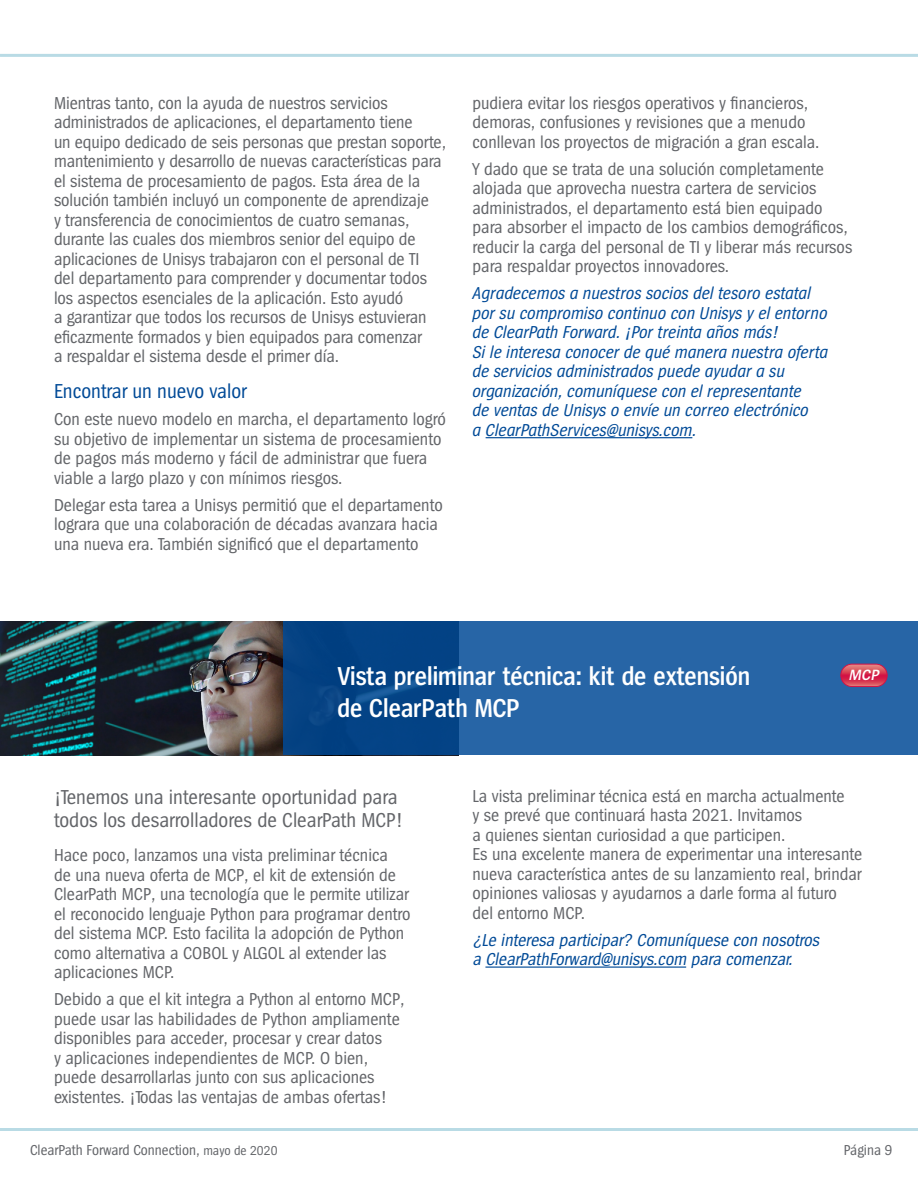
<style>
.page{position:relative;width:918px;height:1188px;background:#fff}
.page>*{position:absolute;margin:0;border:0;box-sizing:border-box;transform-origin:0 0}
.t1{font:600 27px/32.4px "Spiegel Cd";color:#fff}
.t2{font:21px/22.5px "Spiegel Cd";color:#636569}
.t3{font:21px "Spiegel Cd";color:#004a97}
.t4{font:18px/19.5px "Spiegel Cd";color:#636569}
.t5{font:italic 18px/19.5px "Spiegel Cd";color:#004a97}
.t6{font:italic 18px/19.5px "Spiegel Cd";color:#004a97}
.t7{font:italic 600 15.6px "Spiegel";color:#fff}
.t8{font:15px "Spiegel Cd";color:#636569}
.s1{font-size:13.5px}
</style>
<div class="page">
<img style="left:0;top:622px;width:284px;height:133px">
<hr style="left:0;top:1128px;width:918px;height:3px;background:#b9dbe5">
<hr style="left:0;top:54px;width:918px;height:3px;background:#b9dbe5">
<hr style="left:486px;top:437px;width:206px;height:1px;background:#004a97">
<svg style="left:284px;top:622px;width:634px;height:133px;background:#1d5b9c"></svg>
<hr style="left:485px;top:967px;width:201px;height:1px;background:#004a97">
<svg style="left:841px;top:664px;width:46px;height:23px"></svg>
<div style="left:841px;top:664px;width:46px;height:23px;border:1px solid #d31245;border-radius:11px"></div>
<p class="t4" style="left:54px;top:94px;width:394px">Mientras tanto, con la ayuda de nuestros servicios administrados de aplicaciones, el departamento tiene<br>un equipo dedicado de seis personas que prestan soporte, mantenimiento y desarrollo de nuevas características para el sistema de procesamiento de pagos. Esta área de la solución también incluyó un componente de aprendizaje<br>y transferencia de conocimientos de cuatro semanas, durante las cuales dos miembros senior del equipo de aplicaciones de Unisys trabajaron con el personal de TI<br>del departamento para comprender y documentar todos los aspectos esenciales de la aplicación. Esto ayudó<br>a garantizar que todos los recursos de Unisys estuvieran eficazmente formados y bien equipados para comenzar<br>a respaldar el sistema desde el primer día.</p>
<p class="t3" style="left:54px;top:381px;width:194px">Encontrar un nuevo valor</p>
<p class="t4" style="left:54px;top:410px;width:393px">Con este nuevo modelo en marcha, el departamento logró su objetivo de implementar un sistema de procesamiento de pagos más moderno y fácil de administrar que fuera viable a largo plazo y con mínimos riesgos.</p>
<p class="t4" style="left:54px;top:496px;width:390px">Delegar esta tarea a Unisys permitió que el departamento lograra que una colaboración de décadas avanzara hacia una nueva era. También significó que el departamento</p>
<p class="t4" style="left:472px;top:94px;width:349px">pudiera evitar los riesgos operativos y financieros, demoras, confusiones y revisiones que a menudo conllevan los proyectos de migración a gran escala.</p>
<p class="t4" style="left:472px;top:160px;width:381px">Y dado que se trata de una solución completamente alojada que aprovecha nuestra cartera de servicios administrados, el departamento está bien equipado para absorber el impacto de los cambios demográficos, reducir la carga del personal de TI y liberar más recursos para respaldar proyectos innovadores.</p>
<p class="t5" style="left:472px;top:284px;width:357px">Agradecemos a nuestros socios del tesoro estatal por su compromiso continuo con Unisys y el entorno de ClearPath Forward. ¡Por treinta años más!<br>Si le interesa conocer de qué manera nuestra oferta de servicios administrados puede ayudar a su organización, comuníquese con el representante<br>de ventas de Unisys o envíe un correo electrónico<br>a ClearPathServices@unisys.com.</p>
<p class="t1" style="left:338px;top:660px;width:414px">Vista preliminar técnica: kit de extensión de ClearPath MCP</p>
<p class="t7" style="left:849px;top:667px;width:35px">MCP</p>
<p class="t2" style="left:54px;top:787px;width:351px">¡Tenemos una interesante oportunidad para todos los desarrolladores de ClearPath MCP!</p>
<p class="t4" style="left:54px;top:846px;width:358px">Hace poco, lanzamos una vista preliminar técnica<br>de una nueva oferta de MCP, el kit de extensión de ClearPath MCP, una tecnología que le permite utilizar el reconocido lenguaje Python para programar dentro del sistema MCP. Esto facilita la adopción de Python como alternativa a COBOL y ALGOL al extender las aplicaciones MCP.</p>
<p class="t4" style="left:54px;top:990px;width:352px">Debido a que el kit integra a Python al entorno MCP, puede usar las habilidades de Python ampliamente disponibles para acceder, procesar y crear datos<br>y aplicaciones independientes de MCP. O bien, puede desarrollarlas junto con sus aplicaciones existentes. ¡Todas las ventajas de ambas ofertas!</p>
<p class="t4" style="left:472px;top:787px;width:391px">La vista preliminar técnica está en marcha actualmente<br>y se prevé que continuará hasta 2021. Invitamos<br>a quienes sientan curiosidad a que participen.<br>Es una excelente manera de experimentar una interesante nueva característica antes de su lanzamiento real, brindar opiniones valiosas y ayudarnos a darle forma al futuro<br>del entorno MCP.</p>
<p class="t6" style="left:472px;top:931px;width:352px">¿Le interesa participar? Comuníquese con nosotros a ClearPathForward@unisys.com para comenzar.</p>
<p class="t8" style="left:30px;top:1142px;width:249px">ClearPath Forward Connection, <span class="s1">mayo de 2020</span></p>
<p class="t8" style="left:844px;top:1142px;width:50px">Página 9</p>
</div>
